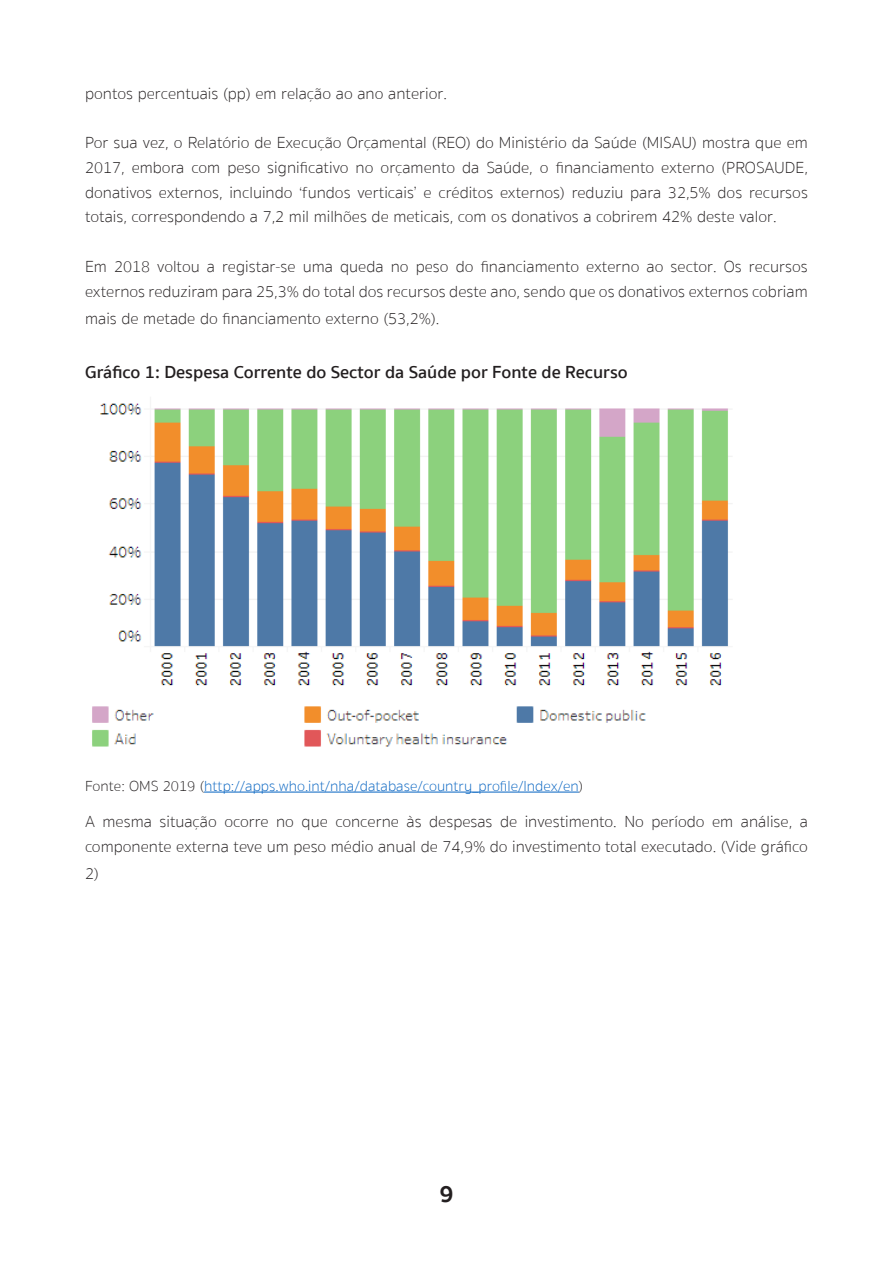
<style>
.page{position:relative;width:893px;height:1263px;background:#fff}
.page>*{position:absolute;margin:0;border:0;box-sizing:border-box;transform-origin:0 0}
.t1{font:700 24px "Sukhumvit Set";color:#231f20}
.t2{font:600 18px "Sukhumvit Set";color:#231f20}
.t3{font:100 16.5px/24.8px "Sukhumvit Set";color:#231f20}
.t4{font:100 15px "Sukhumvit Set";color:#0563c1}
.s1{color:#231f20}
</style>
<div class="page">
<hr style="left:204px;top:792px;width:375px;height:1px;background:#0563c1">
<img style="left:92px;top:403px;width:640px;height:344px">
<p class="t3" style="left:85px;top:81px;width:363px">pontos percentuais (pp) em relação ao ano anterior.</p>
<p class="t3" style="left:85px;top:131px;width:724px;text-align:justify">Por sua vez, o Relatório de Execução Orçamental (REO) do Ministério da Saúde (MISAU) mostra que em 2017, embora com peso significativo no orçamento da Saúde, o financiamento externo (PROSAUDE, donativos externos, incluindo ‘fundos verticais’ e créditos externos) reduziu para 32,5% dos recursos totais, correspondendo a 7,2 mil milhões de meticais, com os donativos a cobrirem 42% deste valor.</p>
<p class="t3" style="left:85px;top:254px;width:724px">Em 2018 voltou a registar-se uma queda no peso do financiamento externo ao sector. Os recursos externos reduziram para 25,3% do total dos recursos deste ano, sendo que os donativos externos cobriam</p>
<p class="t3" style="left:85px;top:306px;width:356px">mais de metade do financiamento externo (53,2%).</p>
<p class="t2" style="left:85px;top:359px;width:544px">Gráfico 1: Despesa Corrente do Sector da Saúde por Fonte de Recurso</p>
<p class="t4" style="left:85px;top:775px;width:500px"><span class="s1">Fonte: OMS 2019 (</span>http://apps.who.int/nha/database/country_profile/Index/en<span class="s1">)</span></p>
<p class="t3" style="left:85px;top:810px;width:724px">A mesma situação ocorre no que concerne às despesas de investimento. No período em análise, a componente externa teve um peso médio anual de 74,9% do investimento total executado. (Vide gráfico</p>
<p class="t3" style="left:85px;top:862px;width:15px">2)</p>
<h1 class="t1" style="left:439px;top:1175px;width:16px">9</h1>
</div>
